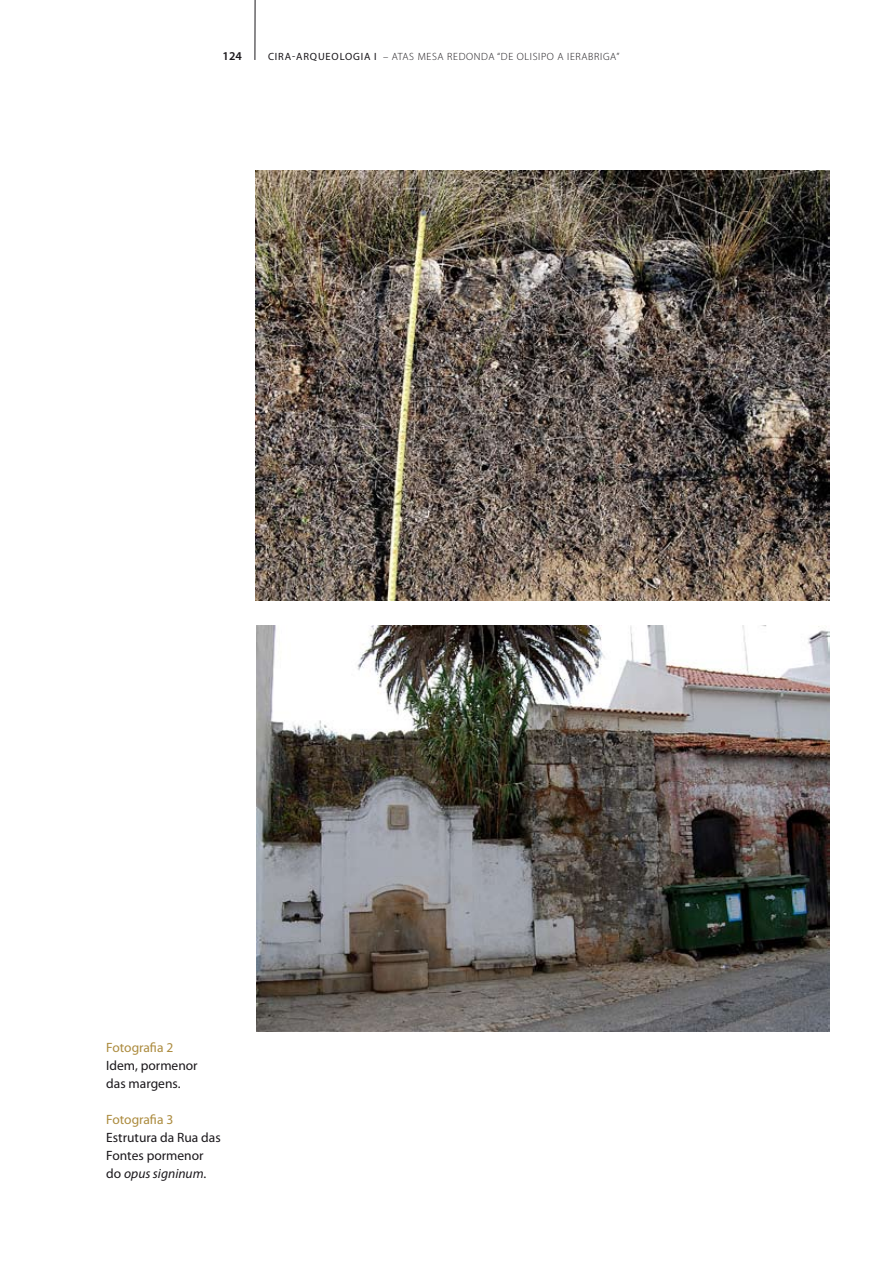
<style>
.page{position:relative;width:893px;height:1263px;background:#fff}
.page>*{position:absolute;margin:0;border:0;box-sizing:border-box;transform-origin:0 0}
.t1{font:13.5px/18px "Myriad Pro";color:#1a171b}
.t2{font:13.5px "Myriad Pro";letter-spacing:-.02em;color:#ac8b3e}
.t3{font:600 12px "Myriad Pro";color:#1a171b}
.t4{font:300 10.5px "Myriad Pro";letter-spacing:.06em;color:#1a171b}
.s1{font-weight:400}
.s2{font-style:italic}
</style>
<div class="page">
<hr style="left:255px;top:0;width:1px;height:60px;background:#1a171b">
<img style="left:255px;top:170px;width:574px;height:430px">
<img style="left:256px;top:626px;width:573px;height:406px">
<p class="t3" style="left:223px;top:48px;width:21px">124</p>
<p class="t4" style="left:268px;top:50px;width:353px"><span class="s1">Cira-Arqueologia I</span> – ATAS MESA REDONDA “DE OLISIPO A IERABRIGA”</p>
<p class="t2" style="left:106px;top:1039px;width:69px">Fotografia 2</p>
<p class="t1" style="left:106px;top:1056px;width:93px">Idem, pormenor das margens.</p>
<p class="t2" style="left:106px;top:1111px;width:69px">Fotografia 3</p>
<p class="t1" style="left:106px;top:1128px;width:116px">Estrutura da Rua das<br>Fontes pormenor do <span class="s2">opus signinum</span>.</p>
</div>
